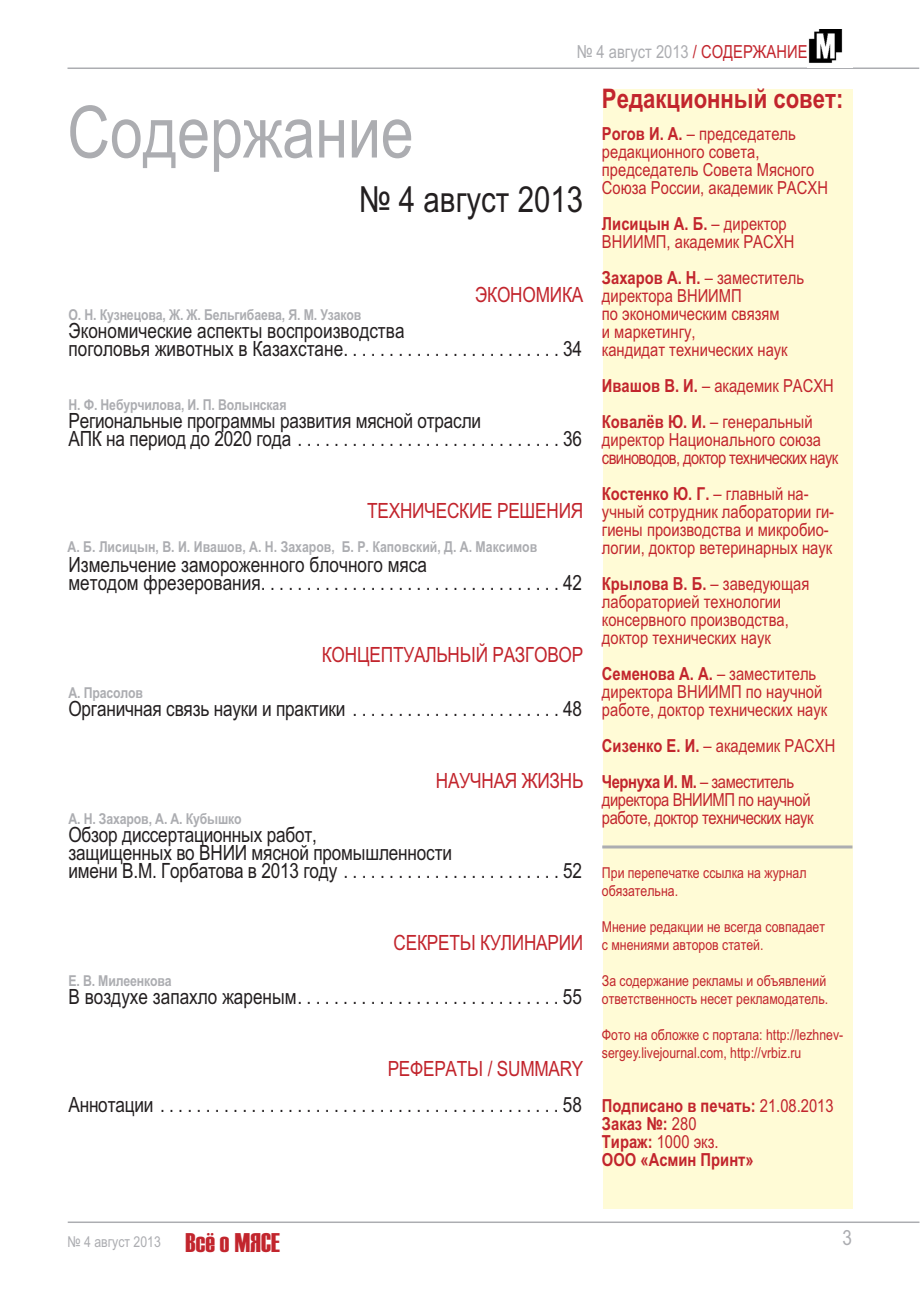
<style>
.page{position:relative;width:920px;height:1290px;background:#fff}
.page>*{position:absolute;margin:0;border:0;box-sizing:border-box;transform-origin:0 0}
.t1{font:72px "Arial Narrow";color:#acadb1}
.t2{font:36px "Arial Narrow";color:#231f20}
.t3{font:700 27px "Arial Narrow";color:#c2252d}
.t4{font:21px/18px "Arial Narrow";letter-spacing:-.01em;color:#231f20}
.t5{font:21px "Arial Narrow";letter-spacing:-.01em;color:#c2252d}
.t6{font:21px "Arial Narrow";color:#acadb1}
.t7{font:18px/18px "Arial Narrow";color:#c2252d}
.t8{font:700 18px/18px "Arial Narrow";color:#c2252d}
.t9{font:18px/18px "Arial Narrow";letter-spacing:-.035em;color:#c2252d}
.t10{font:18px/18px "Arial Narrow";letter-spacing:-.025em;color:#c2252d}
.t11{font:18px "Arial Narrow";color:#acadb1}
.t12{font:15px/18px "Arial Narrow";color:#c2252d}
.t13{font:700 15px "Arial Narrow";letter-spacing:-.01em;color:#acadb1}
.t14{font:15px "Arial Narrow";color:#acadb1}
.s1{color:#c2252d}
.s2{font-weight:700}
.s3{font-weight:400}
.s4{font-family:"Haettenschweiler";font-size:27px;color:#c2252d}
</style>
<div class="page">
<hr style="left:67px;top:68px;width:852px;height:1px;background:#acadb1">
<hr style="left:68px;top:1221px;width:851px;height:2px;background:#acadb1">
<div style="left:602px;top:89px;width:250px;height:1120px;background:#fffbd6"></div>
<hr style="left:602px;top:845px;width:250px;height:3px;background:#acadb1">
<img style="left:808px;top:29px;width:35px;height:34px">
<p class="t11" style="left:577px;top:41px;width:232px">№ 4 август 2013 <span class="s1">/ СОДЕРЖАНИЕ</span></p>
<h3 class="t3" style="left:602px;top:83px;width:243px">Редакционный совет:</h3>
<p class="t7" style="left:602px;top:124px;width:228px"><span class="s2">Рогов И. А.</span> – председатель редакционного совета, председатель Совета Мясного<br>Союза России, академик РАСХН</p>
<p class="t7" style="left:602px;top:214px;width:194px"><span class="s2">Лисицын А. Б.</span> – директор<br>ВНИИМП, академик РАСХН</p>
<p class="t7" style="left:602px;top:268px;width:204px"><span class="s2">Захаров А. Н.</span> – заместитель директора ВНИИМП<br>по экономическим связям<br>и маркетингу,<br>кандидат технических наук</p>
<p class="t7" style="left:602px;top:367px;width:233px;line-height:36px"><span class="s2">Ивашов В. И.</span> – академик РАСХН<br><span class="s2">Ковалёв Ю. И.</span> – генеральный</p>
<p class="t9" style="left:602px;top:430px;width:238px">директор Национального союза свиноводов, доктор технических наук</p>
<p class="t7" style="left:602px;top:484px;width:234px"><span class="s2">Костенко Ю. Г.</span> – главный на&shy;учный сотрудник лаборатории ги&shy;гиены производства и микробио&shy;логии, доктор ветеринарных наук</p>
<p class="t7" style="left:602px;top:574px;width:209px"><span class="s2">Крылова В. Б.</span> – заведующая лабораторией технологии консервного производства, доктор технических наук</p>
<p class="t7" style="left:602px;top:664px;width:227px"><span class="s2">Семенова А. А.</span> – заместитель директора ВНИИМП по научной работе, доктор технических наук</p>
<p class="t7" style="left:602px;top:727px;width:235px;line-height:36px"><span class="s2">Сизенко Е. И.</span> – академик РАСХН<br><span class="s2">Чернуха И. М.</span> – заместитель</p>
<p class="t10" style="left:602px;top:790px;width:213px">директора ВНИИМП по научной работе, доктор технических наук</p>
<p class="t12" style="left:602px;top:863px;width:206px">При перепечатке ссылка на журнал обязательна.</p>
<p class="t12" style="left:602px;top:917px;width:225px">Мнение редакции не всегда совпадает с мнениями авторов статей.</p>
<p class="t12" style="left:602px;top:971px;width:228px">За содержание рекламы и объявлений ответственность несет рекламодатель.</p>
<p class="t12" style="left:602px;top:1025px;width:243px">Фото на обложке с портала: http://lezhnev&shy;sergey.livejournal.com, http://vrbiz.ru</p>
<p class="t8" style="left:602px;top:1096px;width:233px">Подписано в печать: <span class="s3">21.08.2013<br></span>Заказ №: <span class="s3">280<br></span>Тираж: <span class="s3">1000 экз.<br></span>ООО «Асмин Принт»</p>
<h1 class="t1" style="left:67px;top:91px;width:348px">Содержание</h1>
<h2 class="t2" style="left:359px;top:178px;width:226px">№ 4 август 2013</h2>
<p class="t5" style="left:475px;top:282px;width:110px">ЭКОНОМИКА</p>
<p class="t13" style="left:68px;top:306px;width:294px">О. Н. Кузнецова, Ж. Ж. Бельгибаева, Я. М. Узаков</p>
<p class="t4" style="left:68px;top:321px;width:515px">Экономические аспекты воспроизводства<br>поголовья животных в Казахстане. . . . . . . . . . . . . . . . . . . . . . . . 34</p>
<p class="t13" style="left:68px;top:396px;width:220px">Н. Ф. Небурчилова, И. П. Волынская</p>
<p class="t4" style="left:68px;top:411px;width:515px">Региональные программы развития мясной отрасли<br>АПК на период до 2020 года . . . . . . . . . . . . . . . . . . . . . . . . . . . . . 36</p>
<p class="t5" style="left:367px;top:498px;width:218px">ТЕХНИЧЕСКИЕ РЕШЕНИЯ</p>
<p class="t13" style="left:68px;top:538px;width:471px">А. Б. Лисицын, В. И. Ивашов, А. Н. Захаров, Б. Р. Каповский, Д. А. Максимов</p>
<p class="t4" style="left:68px;top:555px;width:515px">Измельчение замороженного блочного мяса<br>методом фрезерования. . . . . . . . . . . . . . . . . . . . . . . . . . . . . . . . . 42</p>
<p class="t5" style="left:322px;top:642px;width:263px">КОНЦЕПТУАЛЬНЫЙ РАЗГОВОР</p>
<p class="t13" style="left:68px;top:684px;width:76px">А. Прасолов</p>
<p class="t4" style="left:68px;top:699px;width:515px">Органичная связь науки и практики . . . . . . . . . . . . . . . . . . . . . . . 48</p>
<p class="t5" style="left:436px;top:768px;width:149px">НАУЧНАЯ ЖИЗНЬ</p>
<p class="t13" style="left:68px;top:810px;width:175px">А. Н. Захаров, А. А. Кубышко</p>
<p class="t4" style="left:68px;top:825px;width:515px">Обзор диссертационных работ,<br>защищенных во ВНИИ мясной промышленности<br>имени В.М. Горбатова в 2013 году . . . . . . . . . . . . . . . . . . . . . . . . 52</p>
<p class="t5" style="left:394px;top:930px;width:191px">СЕКРЕТЫ КУЛИНАРИИ</p>
<p class="t13" style="left:68px;top:972px;width:105px">Е. В. Милеенкова</p>
<p class="t4" style="left:68px;top:987px;width:515px">В воздухе запахло жареным. . . . . . . . . . . . . . . . . . . . . . . . . . . . . 55</p>
<p class="t5" style="left:388px;top:1056px;width:197px">РЕФЕРАТЫ / SummAry</p>
<p class="t4" style="left:68px;top:1095px;width:515px">Аннотации . . . . . . . . . . . . . . . . . . . . . . . . . . . . . . . . . . . . . . . . . . . . 58</p>
<p class="t14" style="left:67px;top:1233px;width:214px">№ 4 август 2013 <span class="s4">Всё о МЯСЕ</span></p>
<p class="t6" style="left:842px;top:1225px;width:11px">3</p>
</div>
